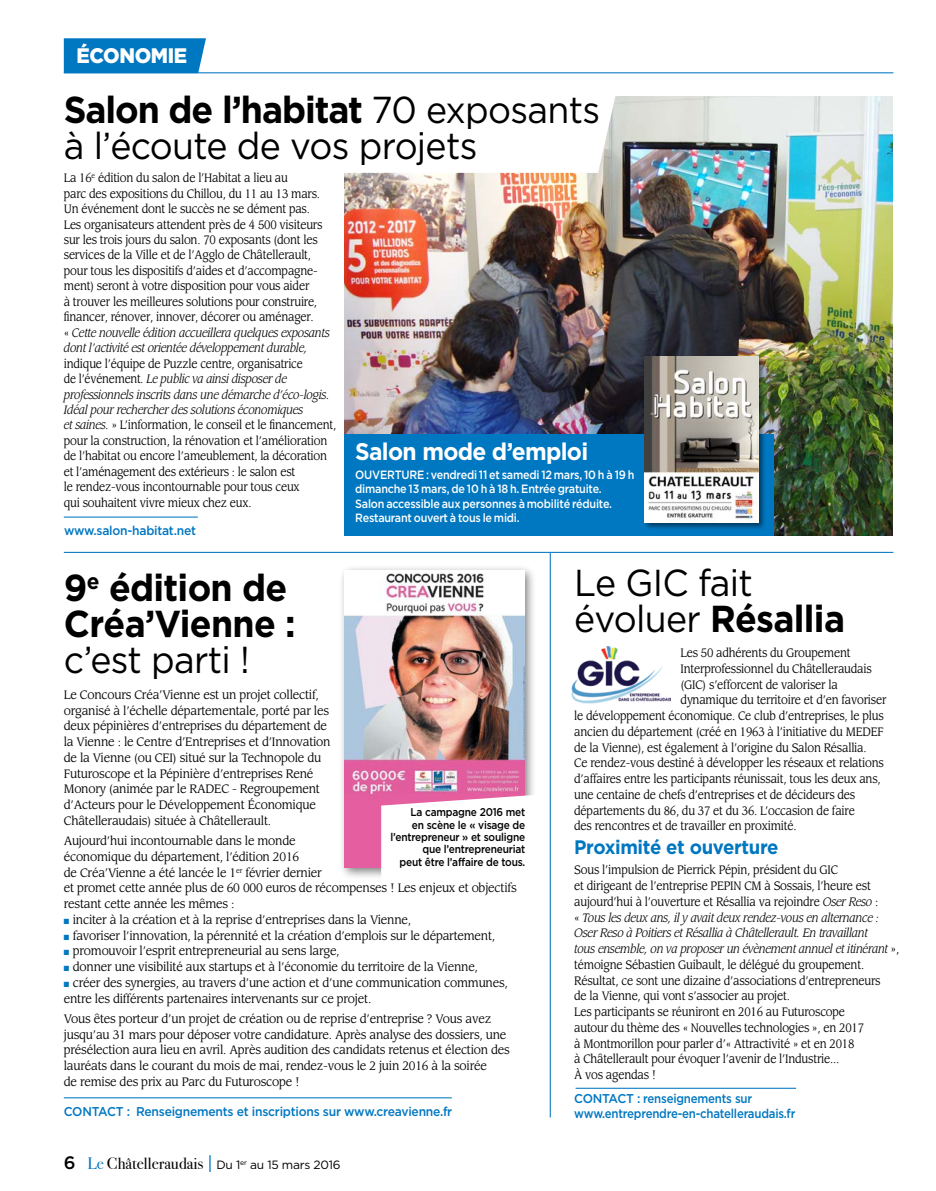
<style>
.page{position:relative;width:936px;height:1191px;background:#fff}
.page>*{position:absolute;margin:0;border:0;box-sizing:border-box;transform-origin:0 0}
.t1{font:37.5px/36px "Gotham";letter-spacing:-.02em;color:#000;scale:.95 1}
.t2{font:700 37.5px/36px "Gotham";letter-spacing:-.02em;color:#000;scale:.95 1}
.t3{font:700 24px "Gotham";letter-spacing:-.03em;color:#fff;scale:.95 1}
.t4{font:900 21px "Gotham";letter-spacing:-.02em;color:#fff;scale:.95 1}
.t5{font:700 19.5px "Gotham";letter-spacing:-.02em;color:#0077c1;scale:.95 1}
.t6{font:16.5px "Bodoni Svty Two ITCTT Book";color:#000}
.t7{font:500 12.75px/15px "Gotham";letter-spacing:-.02em;color:#0077c1;scale:.95 1}
.t8{font:12px/15.5px "Leawood";letter-spacing:-.02em;color:#000;scale:.9 1}
.t9{font:12px/15.8px "Leawood";letter-spacing:-.02em;color:#000;scale:.95 1}
.t10{font:500 12px/14.2px "Gotham";letter-spacing:-.02em;color:#fff;scale:.9 1}
.t11{font:500 11.25px/12.3px "Gotham";letter-spacing:-.02em;color:#000;text-align:right;scale:.9 1}
.s1{font-weight:700}
.s2{font-style:italic}
.s3{color:#0077c1}
.s4{font-family:"Gotham";font-weight:500;font-size:18px}
.s5{font-family:"Gotham";font-weight:300;font-size:24px;color:#0077c1}
.s6{font-family:"Gotham";font-size:12px}
</style>
<div class="page">
<img style="left:344px;top:97px;width:548px;height:438px">
<div style="left:338px;top:564px;width:199px;height:316px;background:#000;opacity:.5"></div>
<img style="left:344px;top:570px;width:180px;height:297px">
<div style="left:344px;top:434px;width:430px;height:101px;background:#0077c1"></div>
<hr style="left:64px;top:1097px;width:388px;height:1px;background:#0077c1">
<hr style="left:575px;top:1087px;width:221px;height:1px;background:#0077c1">
<hr style="left:64px;top:552px;width:829px;height:1px;background:#0077c1">
<hr style="left:549px;top:553px;width:1px;height:564px;background:#0077c1">
<hr style="left:64px;top:516px;width:134px;height:1px;background:#0077c1">
<svg style="left:217px;top:73px;width:408px;height:100px"></svg>
<div style="left:64px;top:38px;width:142px;height:34px;background:#0077c1"></div>
<hr style="left:64px;top:72px;width:829px;height:1px;background:#0077c1">
<div style="left:642px;top:355px;width:124px;height:175px;background:#000;opacity:.5"></div>
<img style="left:644px;top:356px;width:114px;height:166px">
<img style="left:571px;top:646px;width:99px;height:58px">
<svg style="left:381px;top:794px;width:156px;height:86px"></svg>
<h3 class="t4" style="left:77px;top:44px;width:118px">ÉCONOMIE</h3>
<h1 class="t1" style="left:64px;top:91px;width:566px"><span class="s1">Salon de l’habitat</span> 70 exposants à l’écoute de vos projets</h1>
<p class="t8" style="left:64px;top:170px;width:297px">La 16<sup>e</sup> édition du salon de l’Habitat a lieu au<br>parc des expositions du Chillou, du 11 au 13 mars.<br>Un événement dont le succès ne se dément pas.<br>Les organisateurs attendent près de 4 500 visiteurs sur les trois jours du salon. 70 exposants (dont les services de la Ville et de l’Agglo de Châtellerault, pour tous les dispositifs d’aides et d’accompagne&shy;ment) seront à votre disposition pour vous aider<br>à trouver les meilleures solutions pour construire, financer, rénover, innover, décorer ou aménager.<br>« <span class="s2">Cette nouvelle édition accueillera quelques exposants dont l’activité est orientée développement durable,</span></p>
<p class="t8" style="left:64px;top:356px;width:304px">indique l’équipe de Puzzle centre, organisatrice<br>de l’événement<span class="s2">. Le public va ainsi disposer de professionnels inscrits dans une démarche d’éco-logis.<br>Idéal pour rechercher des solutions économiques<br>et saines.</span> » L’information, le conseil et le financement, pour la construction, la rénovation et l’amélioration de l’habitat ou encore l’ameublement, la décoration et l’aménagement des extérieurs : le salon est<br>le rendez-vous incontournable pour tous ceux<br>qui souhaitent vivre mieux chez eux.</p>
<p class="t7" style="left:64px;top:522px;width:140px">www.salon-habitat.net</p>
<h2 class="t3" style="left:355px;top:438px;width:247px">Salon mode d’emploi</h2>
<p class="t10" style="left:355px;top:467px;width:311px">Ouvertu re : vendredi 11 et samedi 12 mars, 10 h à 19 h dimanche 13 mars, de 10 h à 18 h. Entrée gratuite.<br>Salon accessible aux personnes à mobilité réduite.<br>Restaurant ouvert à tous le midi.</p>
<h1 class="t2" style="left:64px;top:569px;width:246px">9<sup>e</sup> édition de<br>Créa’Vienne :</h1>
<h1 class="t1" style="left:64px;top:641px;width:197px">c’est parti !</h1>
<p class="t9" style="left:64px;top:687px;width:282px">Le Concours Créa’Vienne est un projet collectif, organisé à l’échelle départementale, porté par les deux pépinières d’entreprises du département de la Vienne : le Centre d’Entreprises et d’Innovation de la Vienne (ou CEI) situé sur la Technopole du Futuroscope et la Pépinière d’entreprises René Monory (animée par le RADEC - Regroupement d’Acteurs pour le Développement Économique Châtelleraudais) située à Châtellerault.</p>
<p class="t9" style="left:64px;top:833px;width:478px">Aujourd’hui incontournable dans le monde<br>économique du département, l’édition 2016<br>de Créa’Vienne a été lancée le 1<sup>er</sup> février dernier<br>et promet cette année plus de 60 000 euros de récompenses ! Les enjeux et objectifs restant cette année les mêmes :</p>
<p class="t9" style="left:64px;top:912px;width:367px"><span class="s3">■</span> inciter à la création et à la reprise d’entreprises dans la Vienne,</p>
<p class="t9" style="left:64px;top:927px;width:455px"><span class="s3">■</span> favoriser l’innovation, la pérennité et la création d’emplois sur le département,</p>
<p class="t9" style="left:64px;top:943px;width:292px"><span class="s3">■</span> promouvoir l’esprit entrepreneurial au sens large,</p>
<p class="t9" style="left:64px;top:959px;width:437px"><span class="s3">■</span> donner une visibilité aux startups et à l’économie du territoire de la Vienne,</p>
<p class="t9" style="left:64px;top:975px;width:469px"><span class="s3">■</span> créer des synergies, au travers d’une action et d’une communication communes, entre les différents partenaires intervenants sur ce projet.</p>
<p class="t9" style="left:64px;top:1011px;width:471px">Vous êtes porteur d’un projet de création ou de reprise d’entreprise ? Vous avez jusqu’au 31 mars pour déposer votre candidature. Après analyse des dossiers, une présélection aura lieu en avril. Après audition des candidats retenus et élection des lauréats dans le courant du mois de mai, rendez-vous le 2 juin 2016 à la soirée<br>de remise des prix au Parc du Futuroscope !</p>
<p class="t7" style="left:64px;top:1103px;width:39px">Contac</p>
<p class="t7" style="left:116px;top:1103px;width:356px">T : Renseignements et inscriptions sur www.creavienne.fr</p>
<p class="t11" style="left:390px;top:806px;width:151px">La campagne 2016 met<br>en scène le « visage de l’entrepreneur » et souligne que l’entrepreneuriat<br>peut être l’affaire de tous.</p>
<h3 class="t6" style="left:64px;top:1153px;width:278px"><span class="s4">6</span> <span class="s3">Le</span> Châtelleraudais <span class="s5">I</span> <span class="s6">Du 1</span><sup>er</sup> <span class="s6">au 15 mars 2016</span></h3>
<h1 class="t1" style="left:574px;top:564px;width:286px">Le GIC fait évoluer <span class="s1">Résallia</span></h1>
<p class="t8" style="left:680px;top:645px;width:190px">Les 50 adhérents du Groupement</p>
<p class="t8" style="left:680px;top:661px;width:214px">Interprofessionnel du Châtelleraudais</p>
<p class="t8" style="left:680px;top:677px;width:176px">(GIC) s’efforcent de valoriser la</p>
<p class="t8" style="left:680px;top:692px;width:230px">dynamique du territoire et d’en favoriser</p>
<p class="t8" style="left:574px;top:708px;width:345px">le développement économique. Ce club d’entreprises, le plus</p>
<p class="t8" style="left:574px;top:724px;width:345px">ancien du département (créé en 1963 à l’initiative du MEDEF</p>
<p class="t8" style="left:574px;top:740px;width:326px">de la Vienne), est également à l’origine du Salon Résallia.</p>
<p class="t8" style="left:574px;top:755px;width:345px">Ce rendez-vous destiné à développer les réseaux et relations</p>
<p class="t8" style="left:574px;top:771px;width:342px">d’affaires entre les participants réunissait, tous les deux ans,</p>
<p class="t8" style="left:574px;top:787px;width:314px">une centaine de chefs d’entreprises et de décideurs des</p>
<p class="t8" style="left:574px;top:803px;width:313px">départements du 86, du 37 et du 36. L’occasion de faire</p>
<p class="t8" style="left:574px;top:818px;width:248px">des rencontres et de travailler en proximité.</p>
<h3 class="t5" style="left:574px;top:836px;width:216px">Proximité et ouverture</h3>
<p class="t8" style="left:574px;top:862px;width:362px">Sous l’impulsion de Pierrick Pépin, président du GIC<br>et dirigeant de l’entreprise PEPIN CM à Sossais, l’heure est aujourd’hui à l’ouverture et Résallia va rejoindre <span class="s2">Oser Reso</span> :<br>« <span class="s2">Tous les deux ans, il y avait deux rendez-vous en alternance :<br>Oser Reso à Poitiers et Résallia à Châtellerault. En travaillant<br>tous ensemble, on va proposer un évènement annuel et itinérant</span> », témoigne Sébastien Guibault, le délégué du groupement.<br>Résultat, ce sont une dizaine d’associations d’entrepreneurs<br>de la Vienne, qui vont s’associer au projet.<br>Les participants se réuniront en 2016 au Futuroscope<br>autour du thème des « Nouvelles technologies », en 2017<br>à Montmorillon pour parler d’« Attractivité » et en 2018<br>à Châtellerault pour évoquer l’avenir de l’Industrie...<br>À vos agendas !</p>
<p class="t7" style="left:574px;top:1090px;width:39px">Contac</p>
<p class="t7" style="left:574px;top:1090px;width:234px;text-indent:52px">T : renseignements sur www.entreprendre-en-chatelleraudais.fr</p>
</div>
